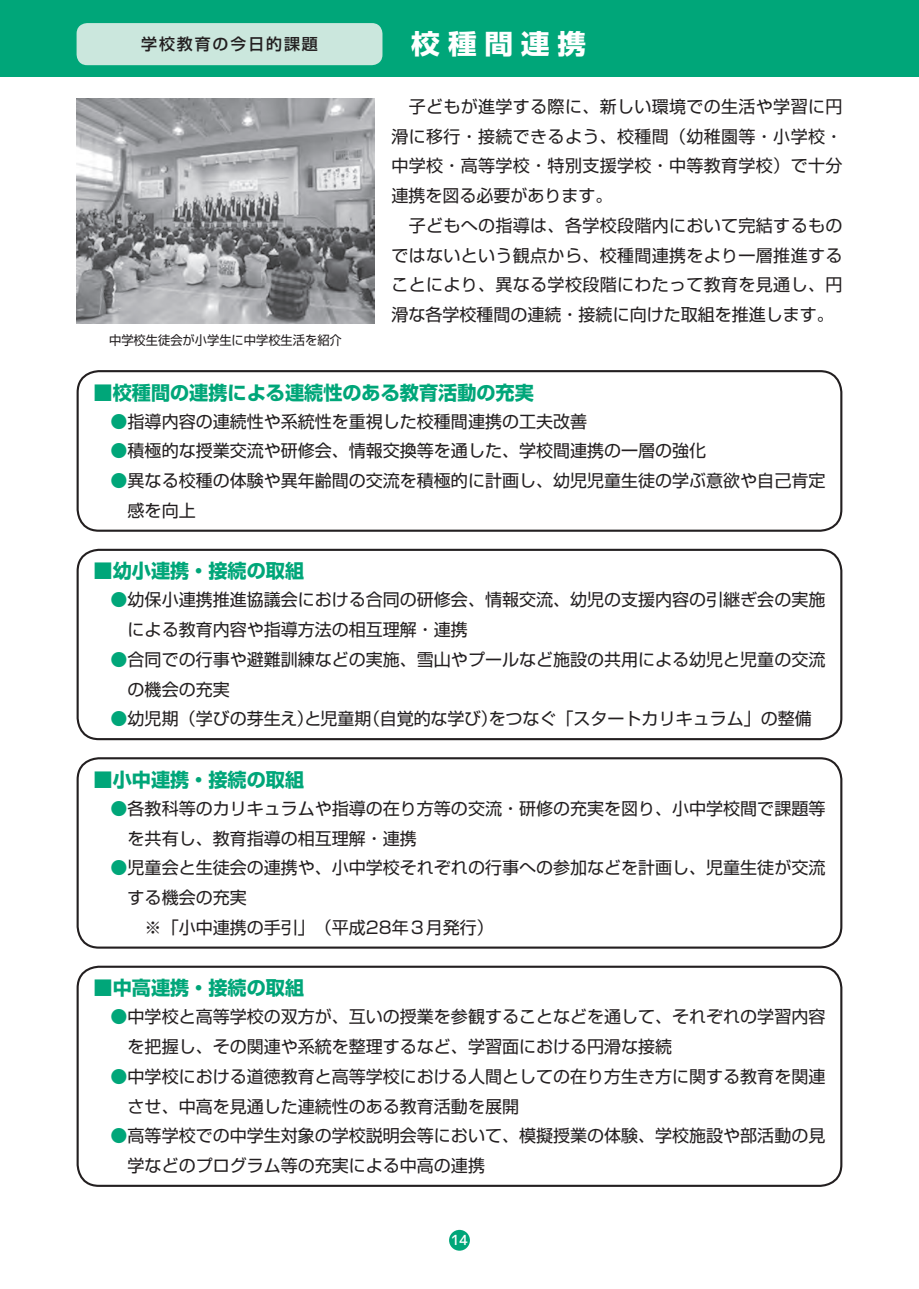
<style>
.page{position:relative;width:919px;height:1289px;background:#fff}
.page>*{position:absolute;margin:0;border:0;box-sizing:border-box;transform-origin:0 0}
.t1{font:700 27px "Shin Go Pro";letter-spacing:.275em;color:#fff;scale:1.06 1}
.t2{font:700 19.2px "Shin Go Pro";color:#00a679}
.t3{font:16.95px/29.7px "Shin Go Pro";color:#231f20}
.t4{font:16.95px/29.7px "Shin Go Pro";letter-spacing:.02em;color:#231f20}
.t5{font:500 15.9px "Shin Go Pro";letter-spacing:.12em;color:#231f20}
.t6{font:13.8px "Corporate Logo Medium";color:#fff}
.t7{font:12.75px "Shin Go Pro";color:#231f20;scale:.96 1}
.s1{color:#00a679}
</style>
<div class="page">
<div style="left:0;top:0;width:918px;height:76px;background:#00a679"></div>
<div style="left:449px;top:1229px;width:21px;height:21px;background:#00a679;border-radius:50%"></div>
<img style="left:76px;top:98px;width:298px;height:225px">
<div style="left:77px;top:23px;width:305px;height:42px;background:#cbe7dd;border-radius:11px"></div>
<div style="left:77px;top:370px;width:765px;height:161px;border:2px solid #231f20;border-radius:21px"></div>
<div style="left:77px;top:549px;width:765px;height:191px;border:2px solid #231f20;border-radius:21px"></div>
<div style="left:77px;top:757px;width:765px;height:191px;border:2px solid #231f20;border-radius:21px"></div>
<div style="left:77px;top:965px;width:765px;height:221px;border:2px solid #231f20;border-radius:21px"></div>
<p class="t5" style="left:141px;top:31px;width:178px">学校教育の今日的課題</p>
<h1 class="t1" style="left:411px;top:23px;width:167px">校種間連携</h1>
<p class="t7" style="left:109px;top:330px;width:244px">中学校生徒会が小学生に中学校生活を紹介</p>
<p class="t4" style="left:391px;top:89px;width:452px">　子どもが進学する際に、新しい環境での生活や学習に円滑に移行・接続できるよう、校種間（幼稚園等・小学校・中学校・高等学校・特別支援学校・中等教育学校）で十分連携を図る必要があります。<br>　子どもへの指導は、各学校段階内において完結するものではないという観点から、校種間連携をより一層推進することにより、異なる学校段階にわたって教育を見通し、円滑な各学校種間の連続・接続に向けた取組を推進します。</p>
<p class="t2" style="left:94px;top:377px;width:442px">■校種間の連携による連続性のある教育活動の充実</p>
<p class="t3" style="left:111px;top:404px;width:478px"><span class="s1">●</span>指導内容の連続性や系統性を重視した校種間連携の工夫改善</p>
<p class="t3" style="left:111px;top:434px;width:597px"><span class="s1">●</span>積極的な授業交流や研修会、情報交換等を通した、学校間連携の一層の強化</p>
<p class="t3" style="left:128px;top:464px;width:699px;text-indent:-17px"><span class="s1">●</span>異なる校種の体験や異年齢間の交流を積極的に計画し、幼児児童生徒の学ぶ意欲や自己肯定感を向上</p>
<p class="t2" style="left:94px;top:556px;width:212px">■幼小連携・接続の取組</p>
<p class="t3" style="left:128px;top:583px;width:699px;text-indent:-17px"><span class="s1">●</span>幼保小連携推進協議会における合同の研修会、情報交流、幼児の支援内容の引継ぎ会の実施による教育内容や指導方法の相互理解・連携</p>
<p class="t3" style="left:128px;top:642px;width:699px;text-indent:-17px"><span class="s1">●</span>合同での行事や避難訓練などの実施、雪山やプールなど施設の共用による幼児と児童の交流の機会の充実</p>
<p class="t3" style="left:111px;top:702px;width:702px"><span class="s1">●</span>幼児期（学びの芽生え）と児童期（自覚的な学び）をつなぐ「スタートカリキュラム」の整備</p>
<p class="t2" style="left:94px;top:764px;width:212px">■小中連携・接続の取組</p>
<p class="t3" style="left:128px;top:791px;width:699px;text-indent:-17px"><span class="s1">●</span>各教科等のカリキュラムや指導の在り方等の交流・研修の充実を図り、小中学校間で課題等を共有し、教育指導の相互理解・連携</p>
<p class="t3" style="left:111px;top:851px;width:716px"><span class="s1">●</span>児童会と生徒会の連携や、小中学校それぞれの行事への参加などを計画し、児童生徒が交流</p>
<p class="t3" style="left:128px;top:880px;width:121px">する機会の充実</p>
<p class="t3" style="left:111px;top:910px;width:384px">　　※「小中連携の手引」（平成28年３月発行）</p>
<p class="t2" style="left:94px;top:972px;width:212px">■中高連携・接続の取組</p>
<p class="t3" style="left:128px;top:999px;width:699px;text-indent:-17px"><span class="s1">●</span>中学校と高等学校の双方が、互いの授業を参観することなどを通して、それぞれの学習内容を把握し、その関連や系統を整理するなど、学習面における円滑な接続</p>
<p class="t3" style="left:128px;top:1059px;width:699px;text-indent:-17px"><span class="s1">●</span>中学校における道徳教育と高等学校における人間としての在り方生き方に関する教育を関連させ、中高を見通した連続性のある教育活動を展開</p>
<p class="t3" style="left:128px;top:1118px;width:699px;text-indent:-17px"><span class="s1">●</span>高等学校での中学生対象の学校説明会等において、模擬授業の体験、学校施設や部活動の見学などのプログラム等の充実による中高の連携</p>
<p class="t6" style="left:451px;top:1230px;width:19px">14</p>
</div>
